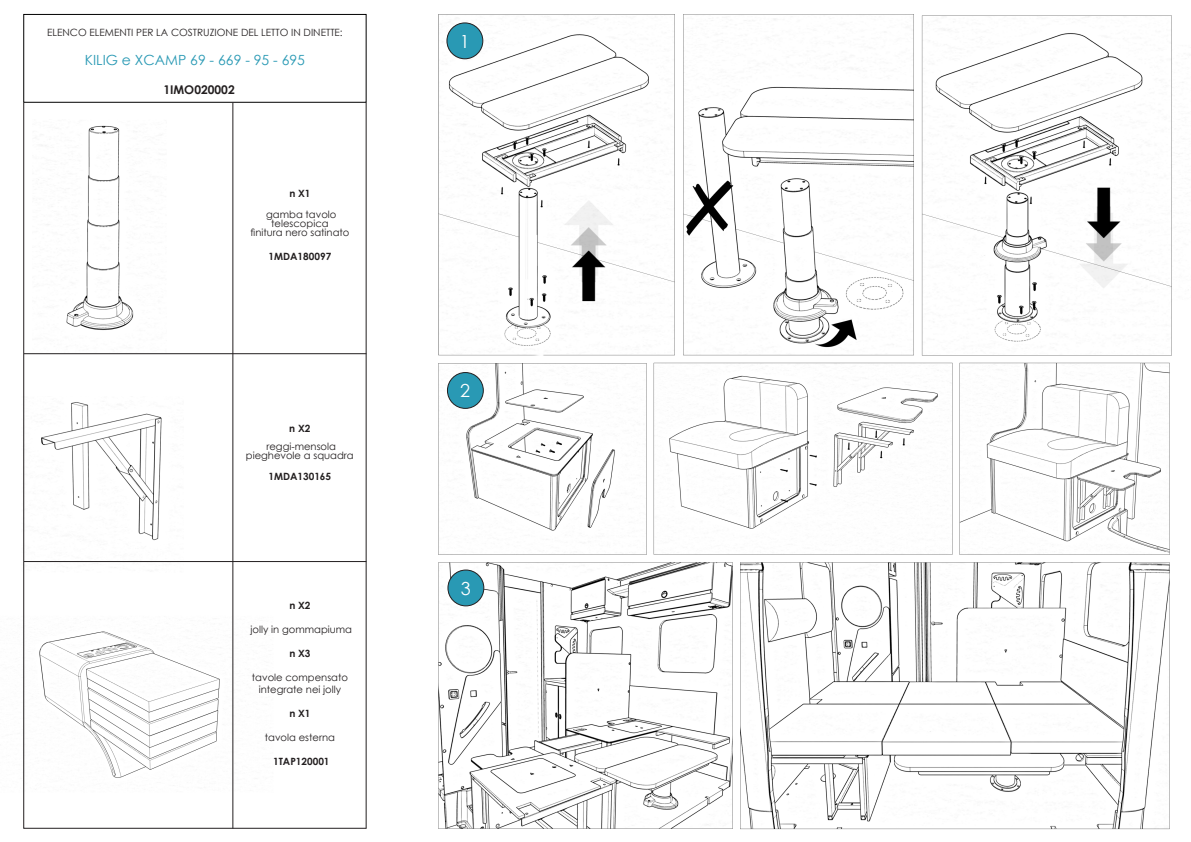
<style>
.page{position:relative;width:1191px;height:842px;background:#fff}
.page>*{position:absolute;margin:0;border:0;box-sizing:border-box;transform-origin:0 0}
.t1{font:18px "Century Gothic";color:#fff}
.t2{font:14px "Century Gothic";color:#2999b4}
.t3{font:700 12px "Century Gothic";color:#231f20}
.t4{font:10px/12px "Century Gothic";color:#231f20;text-align:center}
.t5{font:700 10px "Century Gothic";color:#231f20}
</style>
<div class="page">
<img style="left:23px;top:13px;width:1149px;height:817px">
<div style="left:447px;top:23px;width:36px;height:36px;background:#2999b4;border-radius:50%"></div>
<div style="left:447px;top:23px;width:36px;height:36px;border:1px solid #231f20;border-radius:50%"></div>
<div style="left:23px;top:14px;width:343px;height:89px;border:1px solid #000"></div>
<div style="left:447px;top:372px;width:36px;height:36px;background:#2999b4;border-radius:50%"></div>
<div style="left:447px;top:372px;width:36px;height:37px;border:1px solid #231f20;border-radius:50%"></div>
<div style="left:448px;top:570px;width:36px;height:36px;background:#2999b4;border-radius:50%"></div>
<div style="left:448px;top:570px;width:36px;height:36px;border:1px solid #231f20;border-radius:50%"></div>
<svg style="left:23px;top:102px;width:344px;height:727px"></svg>
<hr style="left:233px;top:103px;width:1px;height:725px;background:#231f20">
<hr style="left:24px;top:353px;width:342px;height:1px;background:#231f20">
<hr style="left:24px;top:561px;width:342px;height:1px;background:#231f20">
<hr style="left:366px;top:103px;width:1px;height:725px;background:#231f20">
<p class="t4" style="left:47px;top:27px;width:297px">ELENCO ELEMENTI PER LA COSTRUZIONE DEL LETTO IN DINETTE:</p>
<p class="t2" style="left:85px;top:50px;width:222px">KILIG e XCAMP 69 - 669 - 95 - 695</p>
<p class="t3" style="left:163px;top:80px;width:73px">1IMO020002</p>
<p class="t5" style="left:289px;top:186px;width:23px">n X1</p>
<p class="t4" style="left:266px;top:208px;width:72px">gamba tavolo</p>
<p class="t4" style="left:271px;top:217px;width:59px">telescopica</p>
<p class="t4" style="left:250px;top:226px;width:100px">finitura nero satinato</p>
<p class="t5" style="left:269px;top:249px;width:64px">1MDA180097</p>
<p class="t5" style="left:289px;top:421px;width:23px">n X2</p>
<p class="t4" style="left:266px;top:440px;width:71px">reggi-mensola</p>
<p class="t4" style="left:246px;top:449px;width:109px">pieghevole a squadra</p>
<p class="t5" style="left:268px;top:469px;width:64px">1MDA130165</p>
<p class="t5" style="left:289px;top:598px;width:23px">n X2</p>
<p class="t4" style="left:250px;top:624px;width:103px">jolly in gommapiuma</p>
<p class="t5" style="left:289px;top:646px;width:23px">n X3</p>
<p class="t4" style="left:252px;top:672px;width:98px">tavole compensato integrate nei jolly</p>
<p class="t5" style="left:289px;top:706px;width:23px">n X1</p>
<p class="t4" style="left:265px;top:732px;width:72px">tavola esterna</p>
<p class="t5" style="left:273px;top:754px;width:58px">1TAP120001</p>
<p class="t1" style="left:460px;top:29px;width:11px">1</p>
<p class="t1" style="left:460px;top:378px;width:11px">2</p>
<p class="t1" style="left:461px;top:576px;width:11px">3</p>
</div>
